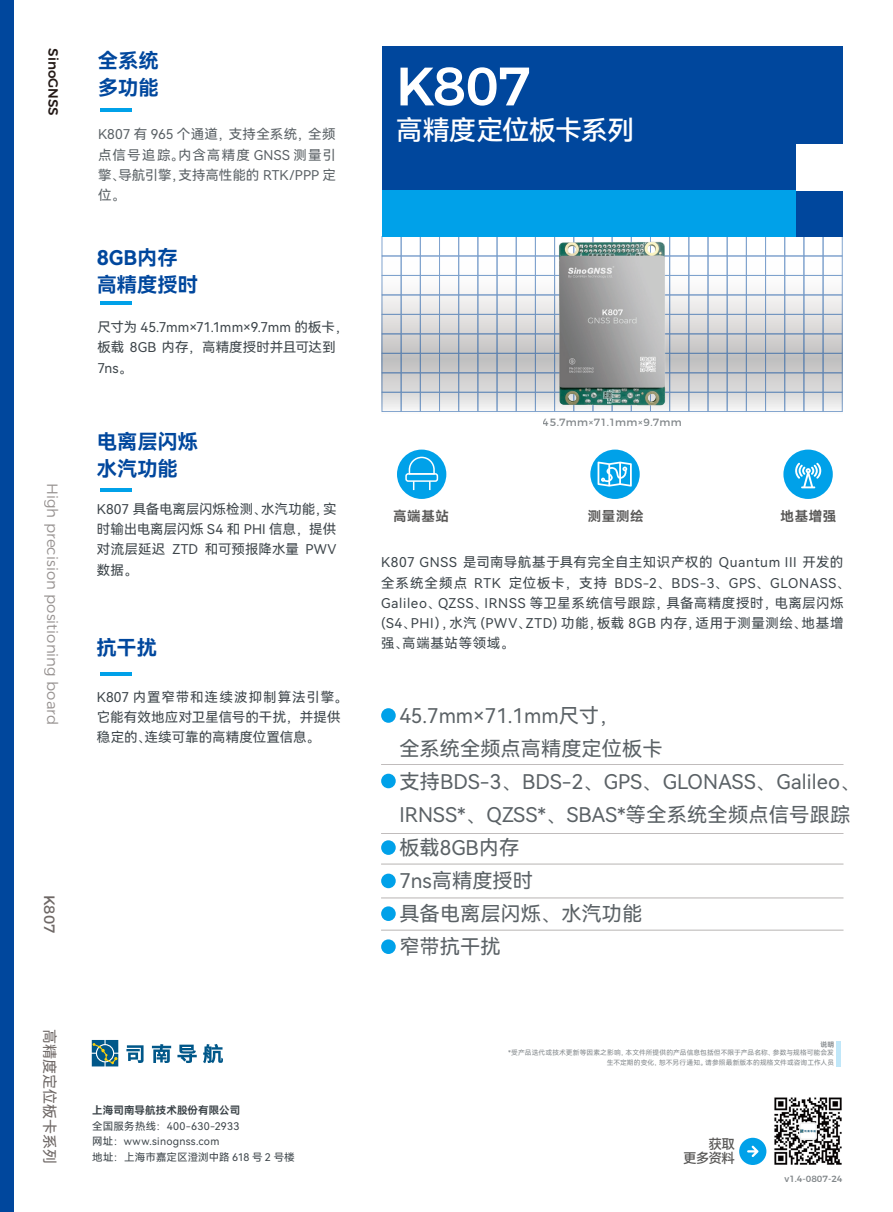
<style>
.page{position:relative;width:893px;height:1212px;background:#fff}
.page>*{position:absolute;margin:0;border:0;box-sizing:border-box;transform-origin:0 0}
.t1{font:500 54px "Montserrat";color:#fff}
.t2{font:27px "Harmony OS Sans SC Medium";letter-spacing:-.015em;color:#fff}
.t3{font:20.25px/33px "Harmony OS Sans SC";color:#3d454a}
.t4{font:20.25px/27px "Harmony OS Sans SC Bold";color:#00479d}
.t5{font:300 15px "Montserrat";color:#231916}
.t6{font:15px "Harmony OS Sans SC";color:#231916}
.t7{font:15px "Montserrat";color:#231916}
.t8{font:13.5px/20.2px "Harmony OS Sans SC";letter-spacing:.025em;color:#3d454a;text-align:justify}
.t9{font:13.5px/20.2px "Harmony OS Sans SC";letter-spacing:.05em;color:#3d454a}
.t10{font:13.5px/20.2px "Harmony OS Sans SC";color:#3d454a}
.t11{font:13.5px "Harmony OS Sans SC Bold";letter-spacing:.045em;color:#595857}
.t12{font:500 13.5px "Montserrat";color:#231916}
.t13{font:13.5px/13.5px "Harmony OS Sans SC Medium";letter-spacing:-.045em;color:#595857;text-align:right}
.t14{font:10.5px/15.8px "Harmony OS Sans SC";letter-spacing:.02em;color:#3d454a}
.t15{font:10.5px "Montserrat";letter-spacing:.03em;color:#3d454a}
.t16{font:10.5px "Harmony OS Sans SC Bold";letter-spacing:.01em;color:#3d454a}
.t17{font:500 9px "Montserrat";color:#3d454a}
.t18{font:6.75px/9.4px "Harmony OS Sans SC";letter-spacing:.01em;color:#3d454a;text-align:right}
.t19{font:6.75px "Harmony OS Sans SC Bold";color:#3d454a}
</style>
<div class="page">
<div style="left:0;top:0;width:14px;height:1212px;background:#00479d"></div>
<hr style="left:381px;top:864px;width:462px;height:1px;background:#231815">
<hr style="left:381px;top:898px;width:462px;height:1px;background:#231815">
<hr style="left:381px;top:930px;width:462px;height:1px;background:#231815">
<hr style="left:381px;top:833px;width:462px;height:1px;background:#231815">
<hr style="left:381px;top:764px;width:462px;height:1px;background:#231815">
<svg style="left:384px;top:235px;width:459px;height:177px"></svg>
<svg style="left:382px;top:411px;width:460px;height:1px"></svg>
<div style="left:590px;top:450px;width:50px;height:49px;background:#00a1e9;border-radius:50%"></div>
<div style="left:397px;top:450px;width:49px;height:49px;background:#00a1e9;border-radius:50%"></div>
<div style="left:783px;top:450px;width:50px;height:49px;background:#00a1e9;border-radius:50%"></div>
<div style="left:381px;top:708px;width:15px;height:15px;background:#00a1e9;border-radius:50%"></div>
<div style="left:381px;top:774px;width:15px;height:14px;background:#00a1e9;border-radius:50%"></div>
<div style="left:381px;top:840px;width:15px;height:15px;background:#00a1e9;border-radius:50%"></div>
<div style="left:381px;top:906px;width:15px;height:15px;background:#00a1e9;border-radius:50%"></div>
<div style="left:381px;top:874px;width:15px;height:14px;background:#00a1e9;border-radius:50%"></div>
<div style="left:381px;top:939px;width:15px;height:15px;background:#00a1e9;border-radius:50%"></div>
<div style="left:382px;top:46px;width:460px;height:191px;background:#00479d"></div>
<div style="left:382px;top:190px;width:414px;height:47px;background:#00a1e9"></div>
<div style="left:796px;top:144px;width:46px;height:46px;background:#fff"></div>
<hr style="left:100px;top:109px;width:32px;height:3px;background:#00a1e9">
<hr style="left:100px;top:301px;width:32px;height:3px;background:#00a1e9">
<hr style="left:100px;top:488px;width:32px;height:3px;background:#00a1e9">
<hr style="left:100px;top:672px;width:32px;height:3px;background:#00a1e9">
<svg style="left:598px;top:462px;width:34px;height:25px"></svg>
<svg style="left:795px;top:463px;width:26px;height:25px"></svg>
<img style="left:559px;top:240px;width:107px;height:166px">
<div style="left:405px;top:473px;width:33px;height:9px;border:2px solid #fff;border-radius:2px"></div>
<svg style="left:408px;top:456px;width:28px;height:19px"></svg>
<svg style="left:429px;top:481px;width:2px;height:9px"></svg>
<svg style="left:739px;top:1138px;width:27px;height:27px"></svg>
<img style="left:774px;top:1097px;width:68px;height:68px">
<hr style="left:837px;top:1041px;width:4px;height:25px;background:#c0e7f9">
<svg style="left:92px;top:1040px;width:26px;height:26px"></svg>
<svg style="left:126px;top:1045px;width:18px;height:18px"></svg>
<svg style="left:152px;top:1044px;width:19px;height:19px"></svg>
<svg style="left:177px;top:1044px;width:20px;height:19px"></svg>
<svg style="left:203px;top:1044px;width:20px;height:19px"></svg>
<p class="t12" style="left:64px;top:48px;width:69px;rotate:90deg">SinoGNSS</p>
<p class="t5" style="left:64px;top:483px;width:244px;rotate:90deg">High precision positioning board</p>
<h3 class="t4" style="left:98px;top:46px;width:62px">全系统多功能</h3>
<p class="t8" style="left:98px;top:124px;width:239px">K807 有 965 个通道，支持全系统，全频点信号追踪。内含高精度 GNSS 测量引擎、导航引擎，支持高性能的 RTK/PPP 定位。</p>
<h3 class="t4" style="left:97px;top:243px;width:103px">8GB内存高精度授时</h3>
<p class="t10" style="left:97px;top:317px;width:253px">尺寸为 45.7mm×71.1mm×9.7mm 的板卡，板载 8GB 内存，高精度授时并且可达到<br>7ns。</p>
<h3 class="t4" style="left:97px;top:427px;width:103px">电离层闪烁水汽功能</h3>
<p class="t8" style="left:97px;top:498px;width:241px">K807 具备电离层闪烁检测、水汽功能，实时输出电离层闪烁 S4 和 PHI 信息，提供对流层延迟 ZTD 和可预报降水量 PWV数据。</p>
<h3 class="t4" style="left:96px;top:633px;width:62px">抗干扰</h3>
<p class="t8" style="left:97px;top:686px;width:252px;text-align:left">K807 内置窄带和连续波抑制算法引擎。它能有效地应对卫星信号的干扰，并提供稳定的、连续可靠的高精度位置信息。</p>
<p class="t7" style="left:62px;top:895px;width:40px;rotate:90deg">K807</p>
<p class="t6" style="left:60px;top:1029px;width:136px;rotate:90deg">高精度定位板卡系列</p>
<p class="t16" style="left:92px;top:1103px;width:149px">上海司南导航技术股份有限公司</p>
<p class="t14" style="left:92px;top:1117px;width:204px">全国服务热线：400-630-2933<br>网址：www.sinognss.com<br>地址：上海市嘉定区澄浏中路 618 号 2 号楼</p>
<h1 class="t1" style="left:396px;top:43px;width:136px">K807</h1>
<h2 class="t2" style="left:396px;top:111px;width:240px">高精度定位板卡系列</h2>
<p class="t15" style="left:543px;top:414px;width:141px">45.7mm×71.1mm×9.7mm</p>
<p class="t11" style="left:393px;top:507px;width:57px">高端基站</p>
<p class="t11" style="left:588px;top:507px;width:57px">测量测绘</p>
<p class="t11" style="left:780px;top:507px;width:58px">地基增强</p>
<p class="t9" style="left:381px;top:552px;width:471px">K807 GNSS 是司南导航基于具有完全自主知识产权的 Quantum III 开发的全系统全频点 RTK 定位板卡，支持 BDS-2、BDS-3、GPS、GLONASS、Galileo、QZSS、IRNSS 等卫星系统信号跟踪，具备高精度授时，电离层闪烁(S4、PHI），水汽 (PWV、ZTD) 功能，板载 8GB 内存，适用于测量测绘、地基增强、高端基站等领域。</p>
<h3 class="t3" style="left:399px;top:698px;width:463px">45.7mm×71.1mm尺寸，<br>全系统全频点高精度定位板卡<br>支持BDS-3、BDS-2、GPS、GLONASS、Galileo、<br>IRNSS*、QZSS*、SBAS*等全系统全频点信号跟踪板载8GB内存<br>7ns高精度授时<br>具备电离层闪烁、水汽功能<br>窄带抗干扰</h3>
<p class="t19" style="left:820px;top:1040px;width:15px">说明</p>
<p class="t18" style="left:508px;top:1048px;width:327px">*受产品迭代或技术更新等因素之影响，本文件所提供的产品信息包括但不限于产品名称、参数与规格可能会发生不定期的变化，恕不另行通知。请参照最新版本的规格文件或咨询工作人员</p>
<p class="t13" style="left:683px;top:1137px;width:54px">获取<br>更多资料</p>
<p class="t17" style="left:784px;top:1171px;width:59px">v1.4-0807-24</p>
</div>
